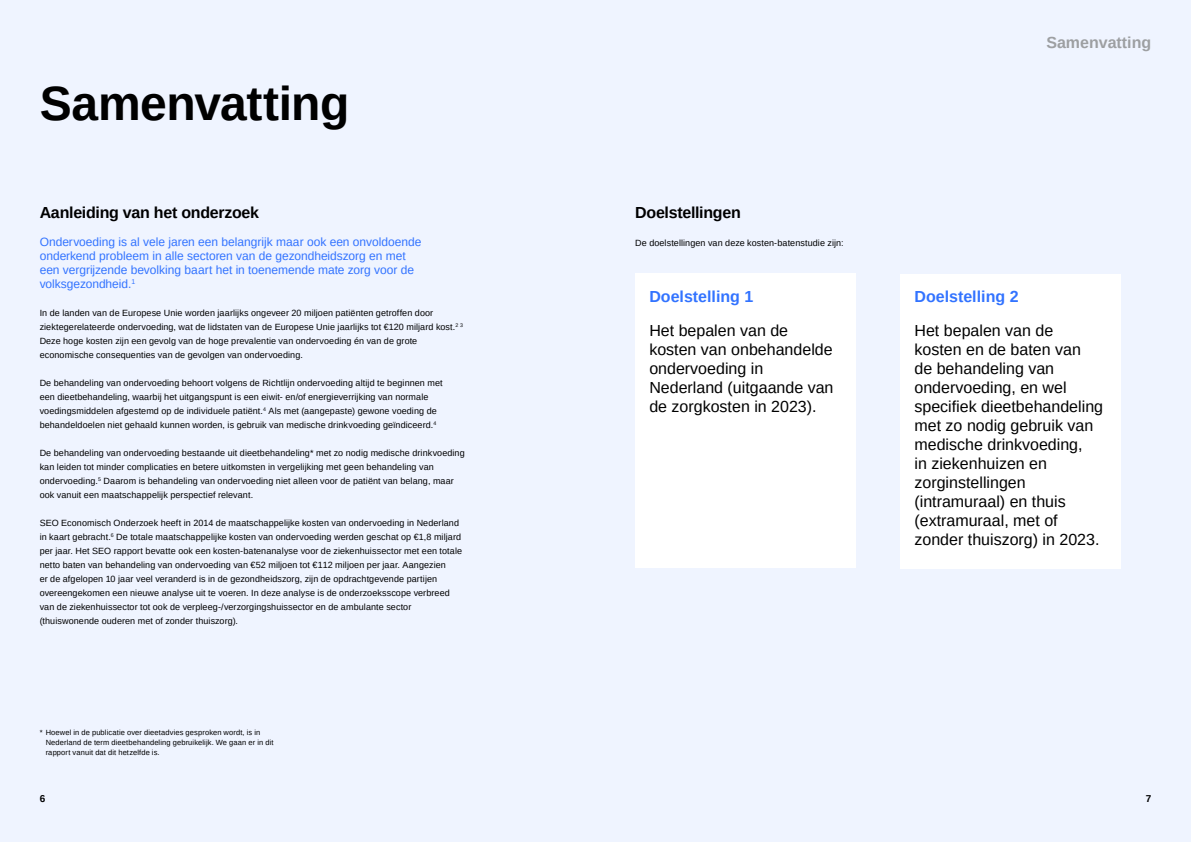
<style>
.page{position:relative;width:1191px;height:842px;background:#eff4ff}
.page>*{position:absolute;margin:0;border:0;box-sizing:border-box;transform-origin:0 0}
.t1{font:700 48px "Arimo";letter-spacing:-.01em;color:#000}
.t2{font:16px/19px "Arimo";color:#000}
.t3{font:700 16px "Arimo";letter-spacing:-.015em;color:#000}
.t4{font:700 16px "Arimo";color:#3273ff}
.t5{font:700 16px "Arimo";color:#9d9fa2}
.t6{font:12px/14px "Arimo";letter-spacing:-.005em;color:#3273ff}
.t7{font:700 10px "Arimo";color:#000}
.t8{font:9px/14px "Arimo";letter-spacing:.01em;color:#000}
.t9{font:7.5px/10px "Arimo";letter-spacing:.015em;color:#000}
</style>
<div class="page">
<div style="left:635px;top:274px;width:221px;height:294px;background:#fff"></div>
<div style="left:900px;top:274px;width:221px;height:294px;background:#fff"></div>
<h1 class="t1" style="left:40px;top:85px;width:311px">Samenvatting</h1>
<h2 class="t3" style="left:40px;top:206px;width:221px">Aanleiding van het onderzoek</h2>
<h3 class="t6" style="left:40px;top:236px;width:383px">Ondervoeding is al vele jaren een belangrijk maar ook een onvoldoende onderkend probleem in alle sectoren van de gezondheidszorg en met een vergrijzende bevolking baart het in toenemende mate zorg voor de volksgezondheid.<sup>1</sup></h3>
<p class="t8" style="left:40px;top:307px;width:425px">In de landen van de Europese Unie worden jaarlijks ongeveer 20 miljoen patiënten getroffen door ziektegerelateerde ondervoeding, wat de lidstaten van de Europese Unie jaarlijks tot €120 miljard kost.<sup>2</sup> <sup>3<br></sup>Deze hoge kosten zijn een gevolg van de hoge prevalentie van ondervoeding én van de grote economische consequenties van de gevolgen van ondervoeding.</p>
<p class="t8" style="left:40px;top:377px;width:404px">De behandeling van ondervoeding behoort volgens de Richtlijn ondervoeding altijd te beginnen met een dieet behandeling, waarbij het uitgangspunt is een eiwit- en/of energieverrijking van normale voedingsmiddelen afgestemd op de individuele patiënt.<sup>4</sup> Als met (aangepaste) gewone voeding de behandeldoelen niet gehaald kunnen worden, is gebruik van medische drinkvoeding geïndiceerd.<sup>4</sup></p>
<p class="t8" style="left:40px;top:447px;width:426px">De behandeling van ondervoeding bestaande uit dieet behandeling* met zo nodig medische drinkvoeding kan leiden tot minder complicaties en betere uitkomsten in vergelijking met geen behandeling van ondervoeding.<sup>5</sup> Daarom is behandeling van ondervoeding niet alleen voor de patiënt van belang, maar ook vanuit een maatschappelijk perspectief relevant.</p>
<p class="t8" style="left:40px;top:517px;width:424px">SEO Economisch Onderzoek heeft in 2014 de maatschappelijke kosten van ondervoeding in Nederland in kaart gebracht.<sup>6</sup> De totale maatschappelijke kosten van ondervoeding werden geschat op €1,8 miljard per jaar. Het SEO rapport bevatte ook een kosten-batenanalyse voor de ziekenhuissector met een totale netto baten van behandeling van ondervoeding van €52 miljoen tot €112 miljoen per jaar. Aangezien<br>er de afgelopen 10 jaar veel veranderd is in de gezond heidszorg, zijn de opdrachtgevende partijen overeengekomen een nieuwe analyse uit te voeren. In deze analyse is de onderzoeksscope verbreed van de ziekenhuissector tot ook de verpleeg-/verzorgingshuissector en de ambulante sector (thuiswonende ouderen met of zonder thuiszorg).</p>
<p class="t9" style="left:46px;top:728px;width:229px;text-indent:-6px">* Hoewel in de publicatie over dieetadvies gesproken wordt, is in<br>Nederland de term dieetbehandeling gebruikelijk. We gaan er in dit rapport vanuit dat dit hetzelfde is.</p>
<h2 class="t3" style="left:635px;top:206px;width:107px">Doelstellingen</h2>
<p class="t8" style="left:635px;top:237px;width:210px">De doelstellingen van deze kosten-batenstudie zijn:</p>
<h2 class="t4" style="left:649px;top:290px;width:106px">Doelstelling 1</h2>
<h2 class="t2" style="left:649px;top:322px;width:186px">Het bepalen van de kosten van onbe han delde ondervoeding in<br>Nederland (uitgaande van de zorgkosten in 2023).</h2>
<h2 class="t5" style="left:1046px;top:36px;width:106px">Samenvatting</h2>
<h2 class="t4" style="left:914px;top:290px;width:106px">Doelstelling 2</h2>
<p class="t2" style="left:914px;top:322px;width:190px">Het bepalen van de kosten en de baten van<br>de behandeling van ondervoeding, en wel specifiek dieetbehandeling met zo nodig gebruik van medische drinkvoeding,<br>in ziekenhuizen en zorginstellingen (intramuraal) en thuis (extramuraal, met of zonder thuiszorg) in 2023.</p>
<p class="t7" style="left:40px;top:795px;width:7px">6</p>
<p class="t7" style="left:1145px;top:795px;width:7px">7</p>
</div>
